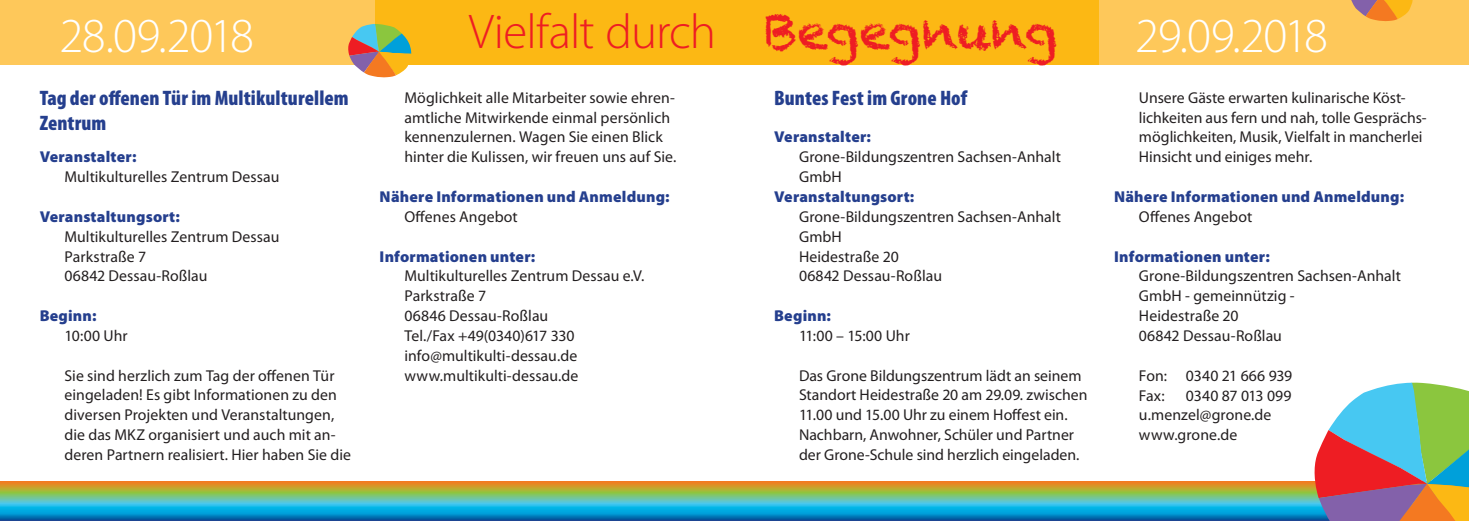
<style>
.page{position:relative;width:1469px;height:521px;background:#fff}
.page>*{position:absolute;margin:0;border:0;box-sizing:border-box;transform-origin:0 0}
.t1{font:300 49px "Myriad Pro";letter-spacing:-.015em;color:#ee1d23}
.t2{font:300 49px "Myriad Pro";letter-spacing:-.03em;color:#fff}
.t3{font:900 condensed 21px/25.2px "Myriad Pro";letter-spacing:.005em;color:#253f8e}
.t4{font:15.75px/19.8px "Myriad Pro";color:#231f20}
.t5{font:900 15.75px "Myriad Pro";letter-spacing:.01em;color:#253f8e}
.s1{font-family:"Chalkduster";font-weight:400}
</style>
<div class="page">
<svg style="left:0;top:481px;width:734px;height:40px;background:#5ea591"></svg>
<div style="left:0;top:0;width:734px;height:64px;background:#fec85a"></div>
<div style="left:375px;top:0;width:359px;height:64px;background:#fcb814"></div>
<svg style="left:734px;top:481px;width:579px;height:40px;background:#5ea591"></svg>
<div style="left:734px;top:0;width:734px;height:64px;background:#fec85a"></div>
<div style="left:734px;top:0;width:365px;height:64px;background:#fcb814"></div>
<svg style="left:348px;top:24px;width:63px;height:54px"></svg>
<svg style="left:1351px;top:0;width:61px;height:21px"></svg>
<svg style="left:1313px;top:383px;width:155px;height:138px;background:#9b9b8e"></svg>
<h1 class="t2" style="left:60px;top:6px;width:196px">28.09.2018</h1>
<h1 class="t1" style="left:469px;top:2px;width:590px">Vielfalt durch <span class="s1">Begegnung</span></h1>
<h1 class="t2" style="left:1135px;top:6px;width:194px">29.09.2018</h1>
<h2 class="t3" style="left:40px;top:85px;width:310px">Tag der offenen Tür im Multikulturellem<br>Zentrum</h2>
<p class="t5" style="left:40px;top:146px;width:98px">Veranstalter:</p>
<p class="t4" style="left:64px;top:167px;width:216px">Multikulturelles Zentrum Dessau</p>
<p class="t5" style="left:40px;top:206px;width:142px">Veranstaltungsort:</p>
<p class="t4" style="left:64px;top:226px;width:216px">Multikulturelles Zentrum Dessau<br>Parkstraße 7<br>06842 Dessau-Roßlau</p>
<p class="t5" style="left:40px;top:305px;width:58px">Beginn:</p>
<p class="t4" style="left:64px;top:325px;width:65px">10:00 Uhr</p>
<p class="t4" style="left:64px;top:365px;width:288px">Sie sind herzlich zum Tag der offenen Tür eingeladen! Es gibt Informationen zu den diversen Projekten und Veranstaltungen, die das MKZ organisiert und auch mit an&shy;deren Partnern realisiert. Hier haben Sie die</p>
<h2 class="t3" style="left:774px;top:85px;width:195px">Buntes Fest im Grone Hof</h2>
<p class="t5" style="left:774px;top:127px;width:98px">Veranstalter:</p>
<p class="t4" style="left:799px;top:147px;width:263px">Grone-Bildungszentren Sachsen-Anhalt<br>GmbH</p>
<p class="t5" style="left:774px;top:186px;width:142px">Veranstaltungsort:</p>
<p class="t4" style="left:799px;top:206px;width:263px">Grone-Bildungszentren Sachsen-Anhalt<br>GmbH<br>Heidestraße 20<br>06842 Dessau-Roßlau</p>
<p class="t5" style="left:774px;top:305px;width:58px">Beginn:</p>
<p class="t4" style="left:799px;top:325px;width:112px">11:00 – 15:00 Uhr</p>
<p class="t4" style="left:799px;top:365px;width:290px">Das Grone Bildungszentrum lädt an seinem Standort Heidestraße 20 am 29.09. zwischen 11.00 und 15.00 Uhr zu einem Hoffest ein.<br>Nachbarn, Anwohner, Schüler und Partner der Grone-Schule sind herzlich eingeladen.</p>
<p class="t4" style="left:404px;top:87px;width:273px">Möglichkeit alle Mitarbeiter sowie ehren&shy;amtliche Mitwirkende einmal persönlich kennenzulernen. Wagen Sie einen Blick hinter die Kulissen, wir freuen uns auf Sie.</p>
<p class="t5" style="left:379px;top:186px;width:291px">Nähere Informationen und Anmeldung:</p>
<p class="t4" style="left:404px;top:206px;width:115px">Offenes Angebot</p>
<p class="t5" style="left:379px;top:246px;width:157px">Informationen unter:</p>
<p class="t4" style="left:404px;top:266px;width:241px">Multikulturelles Zentrum Dessau e.V.<br>Parkstraße 7<br>06846 Dessau-Roßlau<br>Tel./Fax +49(0340)617 330 info@multikulti-dessau.de www.multikulti-dessau.de</p>
<p class="t4" style="left:1138px;top:87px;width:289px">Unsere Gäste erwarten kulinarische Köst&shy;lichkeiten aus fern und nah, tolle Gesprächs&shy;möglichkeiten, Musik, Vielfalt in mancherlei Hinsicht und einiges mehr.</p>
<p class="t5" style="left:1114px;top:186px;width:291px">Nähere Informationen und Anmeldung:</p>
<p class="t4" style="left:1138px;top:206px;width:115px">Offenes Angebot</p>
<p class="t5" style="left:1114px;top:246px;width:157px">Informationen unter:</p>
<p class="t4" style="left:1138px;top:266px;width:263px">Grone-Bildungszentren Sachsen-Anhalt<br>GmbH - gemeinnützig -<br>Heidestraße 20<br>06842 Dessau-Roßlau</p>
<p class="t4" style="left:1138px;top:365px;width:155px">Fon: 0340 21 666 939<br>Fax:</p>
<p class="t4" style="left:1138px;top:385px;width:154px;text-indent:47px">0340 87 013 099 u.menzel@grone.de www.grone.de</p>
</div>
